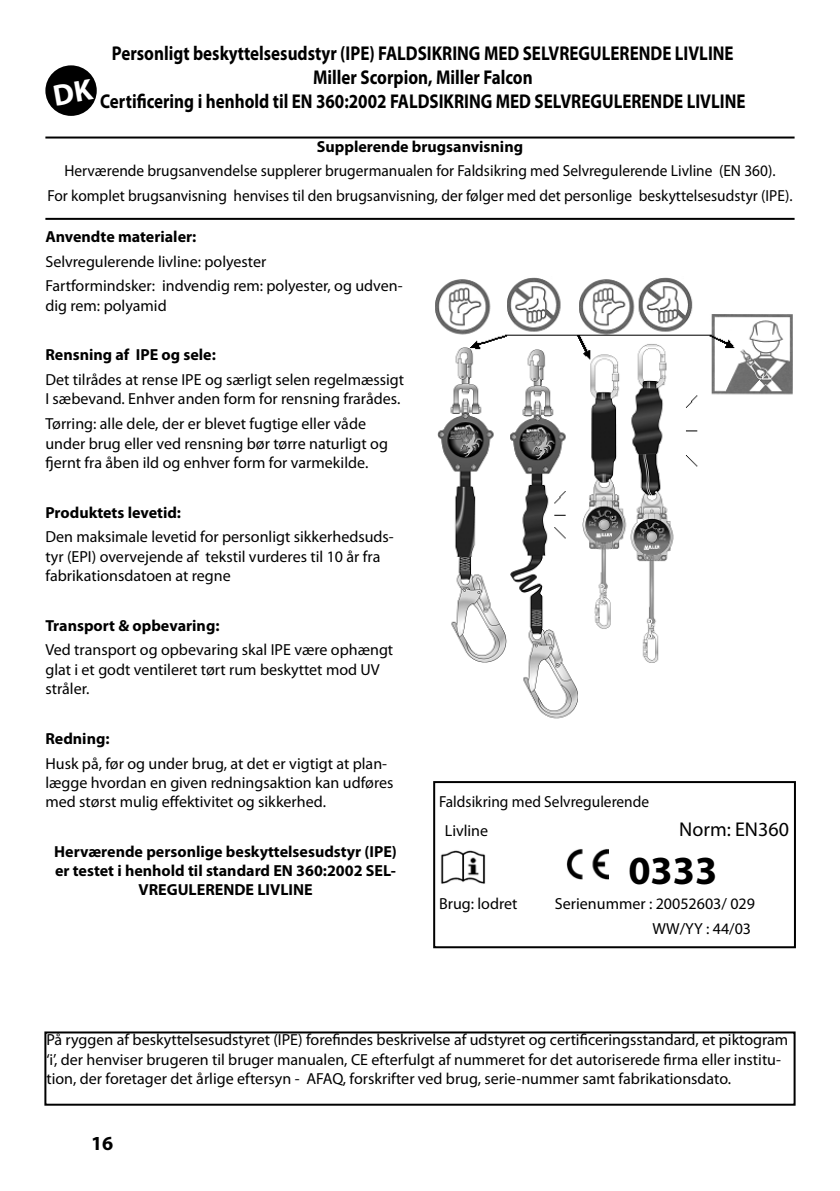
<style>
.page{position:relative;width:840px;height:1191px;background:#fff}
.page>*{position:absolute;margin:0;border:0;box-sizing:border-box;transform-origin:0 0}
.t1{font:700 40px "Myriad Pro";color:#000}
.t2{font:700 20px/24px "Myriad Pro";color:#000;text-align:center;scale:.85 1}
.t3{font:20px "Myriad Pro";color:#000}
.t4{font:700 20px "Myriad Pro";color:#000}
.t5{font:16px/19.2px "Myriad Pro";color:#000}
.t6{font:16px/24.8px "Myriad Pro";color:#000;text-align:center;scale:.96 1}
.t7{font:700 16px/19.2px "Myriad Pro";color:#000;text-align:center}
</style>
<div class="page">
<div style="left:45px;top:65px;width:52px;height:51px;background:#000;border-radius:50%"></div>
<hr style="left:45px;top:136px;width:749px;height:2px;background:#000">
<hr style="left:45px;top:218px;width:749px;height:2px;background:#000">
<img style="left:435px;top:277px;width:358px;height:442px">
<div style="left:433px;top:781px;width:362px;height:167px;border:2px solid #000"></div>
<img style="left:440px;top:850px;width:46px;height:34px">
<img style="left:566px;top:849px;width:42px;height:30px">
<div style="left:44px;top:1031px;width:751px;height:74px;border:2px solid #000"></div>
<p class="t2" style="left:100px;top:41px;width:760px">Personligt beskyttelsesudstyr (IPE) FALDSIKRING MED SELVREGULERENDE LIVLINE<br>Miller Scorpion, Miller Falcon<br>Certificering i henhold til EN 360:2002 FALDSIKRING MED SELVREGULERENDE LIVLINE</p>
<p class="t7" style="left:317px;top:136px;width:207px">Supplerende brugsanvisning</p>
<p class="t6" style="left:47px;top:158px;width:777px">Herværende brugsanvendelse supplerer brugermanualen for Faldsikring med Selvregulerende Livline (EN 360).<br>For komplet brugsanvisning henvises til den brugsanvisning, der følger med det personlige beskyttelsesudstyr (IPE).</p>
<p class="t7" style="left:45px;top:226px;width:152px">Anvendte materialer:</p>
<p class="t5" style="left:45px;top:248px;width:358px;line-height:24.8px">Selvregulerende livline: polyester<br>Fartformindsker: indvendig rem: polyester, og udven-</p>
<p class="t5" style="left:45px;top:295px;width:123px">dig rem: polyamid</p>
<p class="t7" style="left:45px;top:345px;width:172px">Rensning af IPE og sele:</p>
<p class="t5" style="left:45px;top:370px;width:360px">Det tilrådes at rense IPE og særligt selen regelmæssigt<br>I sæbevand. Enhver anden form for rensning frarådes.</p>
<p class="t5" style="left:45px;top:414px;width:344px">Tørring: alle dele, der er blevet fugtige eller våde under brug eller ved rensning bør tørre naturligt og fjernt fra åben ild og enhver form for varmekilde.</p>
<p class="t7" style="left:45px;top:502px;width:137px">Produktets levetid:</p>
<p class="t5" style="left:45px;top:527px;width:350px">Den maksimale levetid for personligt sikkerhedsuds&shy;tyr (EPI) overvejende af tekstil vurderes til 10 år fra fabrikationsdatoen at regne</p>
<p class="t7" style="left:45px;top:615px;width:175px">Transport &amp; opbevaring:</p>
<p class="t5" style="left:45px;top:640px;width:349px">Ved transport og opbevaring skal IPE være ophængt glat i et godt ventileret tørt rum beskyttet mod UV stråler.</p>
<p class="t7" style="left:45px;top:728px;width:66px">Redning:</p>
<p class="t5" style="left:45px;top:753px;width:349px">Husk på, før og under brug, at det er vigtigt at plan&shy;lægge hvordan en given redningsaktion kan udføres med størst mulig effektivitet og sikkerhed.</p>
<p class="t7" style="left:54px;top:841px;width:344px">Herværende personlige beskyttelsesudstyr (IPE) er testet i henhold til standard EN 360:2002 SEL-<br>VREGULERENDE LIVLINE</p>
<p class="t6" style="left:444px;top:786px;width:214px;line-height:29.6px;text-align:left;text-indent:-6px">Faldsikring med Selvregulerende<br>Livline</p>
<p class="t3" style="left:678px;top:817px;width:111px">Norm: EN360</p>
<h1 class="t1" style="left:628px;top:845px;width:90px">0333</h1>
<p class="t5" style="left:439px;top:894px;width:80px">Brug: lodret</p>
<p class="t5" style="left:554px;top:891px;width:201px;line-height:24.8px;text-align:right">Serienummer : 20052603/ 029<br>WW/YY : 44/03</p>
<p class="t5" style="left:46px;top:1030px;width:743px">På ryggen af beskyttelsesudstyret (IPE) forefindes beskrivelse af udstyret og certificeringsstandard, et piktogram ‘i’, der henviser brugeren til bruger manualen, CE efterfulgt af nummeret for det autoriserede firma eller institu&shy;tion, der foretager det årlige eftersyn - AFAQ, forskrifter ved brug, serie-nummer samt fabrikationsdato.</p>
<p class="t4" style="left:91px;top:1130px;width:24px">16</p>
</div>
